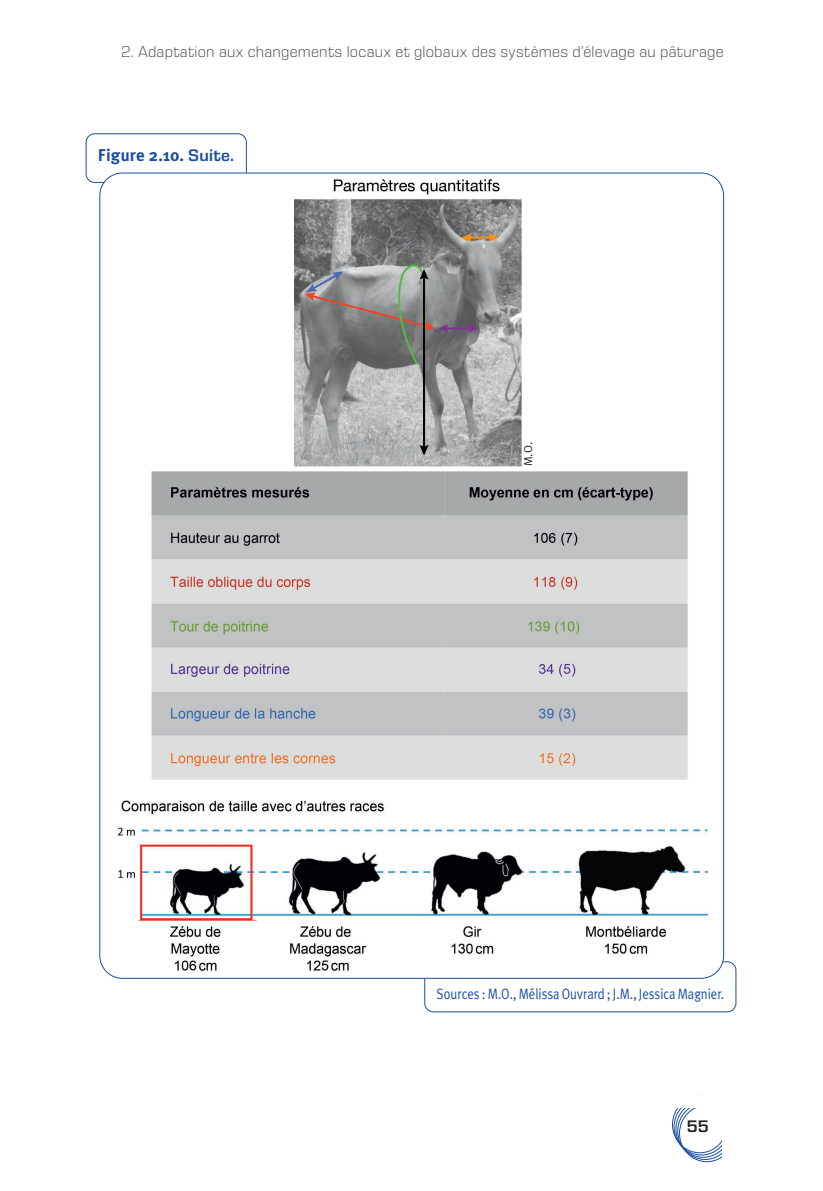
<style>
.page{position:relative;width:823px;height:1191px;background:#fff}
.page>*{position:absolute;margin:0;border:0;box-sizing:border-box;transform-origin:0 0}
.quae-titre-figure{font:700 17px "Meta Plus";letter-spacing:.005em;color:#1b4ea1}
.t1{font:600 17px "Eurostile Next LT Pro";color:#231f20}
.t2{font:300 16px "Eurostile Next LT Pro";letter-spacing:.015em;color:#4b4c4d}
.quae-note-figure{font:15px "Meta Plus Normal";color:#1b4ea1;scale:.85 1}
.crédit_photo{font:11.6px "Meta Plus Normal";color:#231f20;scale:1.04 1}
.s1{font-family:"Eurostile Next LT Pro";font-weight:600}
</style>
<div class="page">
<div style="left:424px;top:961px;width:312px;height:51px;border:1px solid #1b4ea1;border-radius:9px"></div>
<div style="left:86px;top:133px;width:161px;height:50px;border:1px solid #1b4ea1;border-radius:9px"></div>
<img style="left:105px;top:174px;width:613px;height:803px">
<p class="t2" style="left:121px;top:43px;width:603px">2. Adaptation aux changements locaux et globaux des systèmes d’élevage au pâturage</p>
<p class="quae-titre-figure" style="left:98px;top:145px;width:138px">Figure 2.10. <span class="s1">Suite.</span></p>
<p class="crédit_photo" style="left:521px;top:466px;width:25px;rotate:-90deg">M.O.</p>
<p class="quae-note-figure" style="left:436px;top:985px;width:339px">Sources : M.O., Mélissa Ouvrard ; J.M., Jessica Magnier.</p>
<p class="t1" style="left:686px;top:1117px;width:23px">55</p>
</div>
